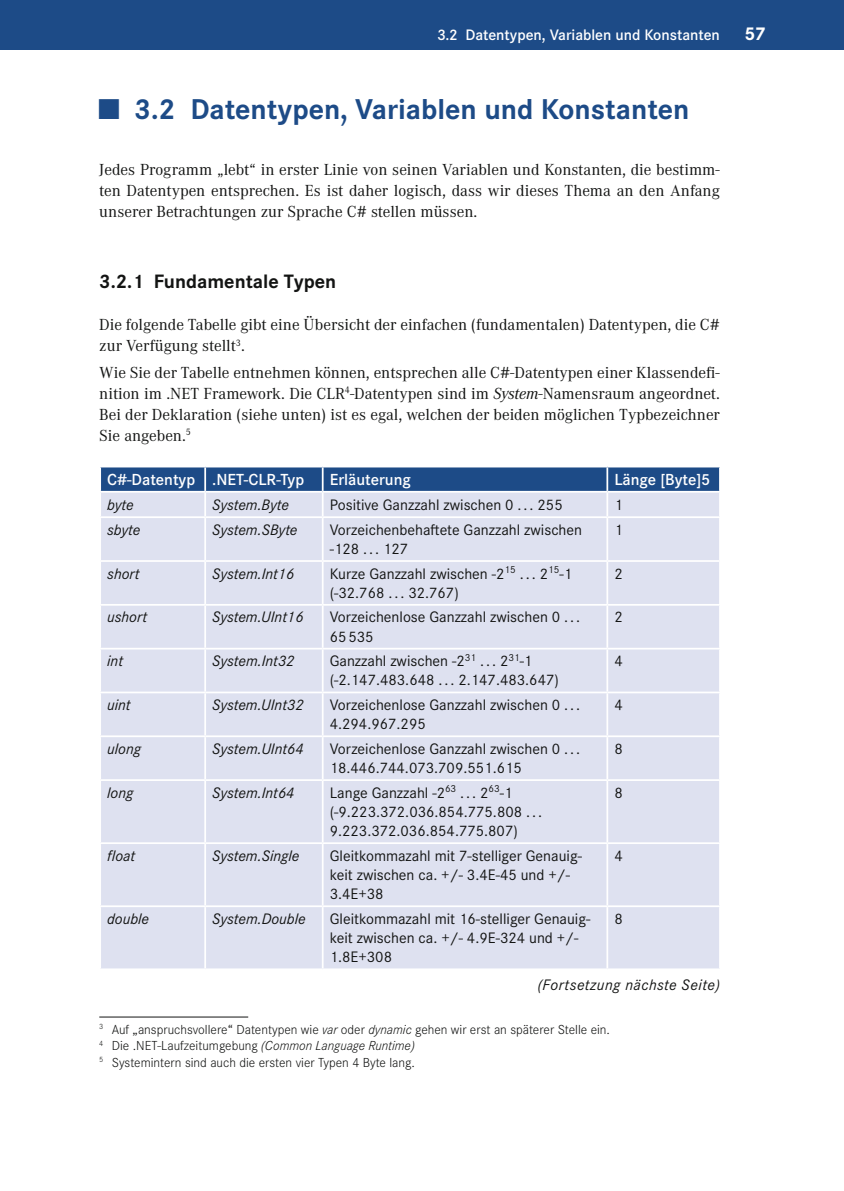
<style>
.page{position:relative;width:844px;height:1191px;background:#fff}
.page>*{position:absolute;margin:0;border:0;box-sizing:border-box;transform-origin:0 0}
.t1{font:700 29.75px "Corporate S Pro";color:#1d4b87}
.t2{font:700 20.12px "Corporate S Pro";color:#131413}
.t3{font:700 19.25px "Corporate S Pro";color:#fff}
.t4{font:16.62px/21px "Corporate A Pro";color:#131413;text-align:justify}
.t5{font:600 16.62px "Corporate S Pro";color:#fff}
.t6{font:15.75px/19.2px "Corporate S Pro";color:#131413}
.t7{font:italic 15.75px "Corporate S Pro";color:#131413}
.t8{font:600 15.75px "Corporate S Pro";color:#fff}
.t9{font:italic 15.75px "Corporate S Pro";letter-spacing:.03em;color:#131413}
.t10{font:300 13.65px/16.6px "Corporate S Pro";color:#131413}
.s1{font-style:italic}
</style>
<div class="page">
<div style="left:0;top:0;width:843px;height:50px;background:#1d4b87"></div>
<div style="left:101px;top:518px;width:618px;height:450px;background:#dee1f0"></div>
<hr style="left:204px;top:518px;width:2px;height:42px;background:#fff">
<hr style="left:322px;top:518px;width:1px;height:42px;background:#fff">
<hr style="left:606px;top:518px;width:2px;height:42px;background:#fff">
<hr style="left:99px;top:560px;width:106px;height:2px;background:#fff">
<hr style="left:205px;top:560px;width:117px;height:2px;background:#fff">
<hr style="left:204px;top:562px;width:2px;height:42px;background:#fff">
<hr style="left:322px;top:560px;width:285px;height:2px;background:#fff">
<hr style="left:322px;top:562px;width:1px;height:42px;background:#fff">
<hr style="left:607px;top:560px;width:113px;height:2px;background:#fff">
<hr style="left:606px;top:562px;width:2px;height:42px;background:#fff">
<hr style="left:99px;top:604px;width:106px;height:1px;background:#fff">
<hr style="left:205px;top:604px;width:117px;height:1px;background:#fff">
<hr style="left:204px;top:605px;width:2px;height:43px;background:#fff">
<hr style="left:322px;top:604px;width:285px;height:1px;background:#fff">
<hr style="left:322px;top:605px;width:1px;height:43px;background:#fff">
<hr style="left:607px;top:604px;width:113px;height:1px;background:#fff">
<hr style="left:606px;top:605px;width:2px;height:43px;background:#fff">
<hr style="left:99px;top:648px;width:106px;height:1px;background:#fff">
<hr style="left:205px;top:648px;width:117px;height:1px;background:#fff">
<hr style="left:204px;top:649px;width:2px;height:42px;background:#fff">
<hr style="left:322px;top:648px;width:285px;height:1px;background:#fff">
<hr style="left:322px;top:649px;width:1px;height:42px;background:#fff">
<hr style="left:607px;top:648px;width:113px;height:1px;background:#fff">
<hr style="left:606px;top:649px;width:2px;height:42px;background:#fff">
<hr style="left:99px;top:691px;width:106px;height:2px;background:#fff">
<hr style="left:205px;top:691px;width:117px;height:2px;background:#fff">
<hr style="left:204px;top:693px;width:2px;height:42px;background:#fff">
<hr style="left:322px;top:691px;width:285px;height:2px;background:#fff">
<hr style="left:322px;top:693px;width:1px;height:42px;background:#fff">
<hr style="left:607px;top:691px;width:113px;height:2px;background:#fff">
<hr style="left:606px;top:693px;width:2px;height:42px;background:#fff">
<hr style="left:99px;top:735px;width:106px;height:2px;background:#fff">
<hr style="left:205px;top:735px;width:117px;height:2px;background:#fff">
<hr style="left:204px;top:737px;width:2px;height:42px;background:#fff">
<hr style="left:322px;top:735px;width:285px;height:2px;background:#fff">
<hr style="left:322px;top:737px;width:1px;height:42px;background:#fff">
<hr style="left:607px;top:735px;width:113px;height:2px;background:#fff">
<hr style="left:606px;top:737px;width:2px;height:42px;background:#fff">
<hr style="left:99px;top:779px;width:106px;height:2px;background:#fff">
<hr style="left:205px;top:779px;width:117px;height:2px;background:#fff">
<hr style="left:204px;top:781px;width:2px;height:61px;background:#fff">
<hr style="left:322px;top:779px;width:285px;height:2px;background:#fff">
<hr style="left:322px;top:781px;width:1px;height:61px;background:#fff">
<hr style="left:607px;top:779px;width:113px;height:2px;background:#fff">
<hr style="left:606px;top:781px;width:2px;height:61px;background:#fff">
<hr style="left:99px;top:842px;width:106px;height:2px;background:#fff">
<hr style="left:205px;top:842px;width:117px;height:2px;background:#fff">
<hr style="left:204px;top:844px;width:2px;height:61px;background:#fff">
<hr style="left:322px;top:842px;width:285px;height:2px;background:#fff">
<hr style="left:322px;top:844px;width:1px;height:61px;background:#fff">
<hr style="left:607px;top:842px;width:113px;height:2px;background:#fff">
<hr style="left:606px;top:844px;width:2px;height:61px;background:#fff">
<hr style="left:99px;top:905px;width:106px;height:2px;background:#fff">
<hr style="left:205px;top:905px;width:117px;height:2px;background:#fff">
<hr style="left:204px;top:907px;width:2px;height:61px;background:#fff">
<hr style="left:322px;top:905px;width:285px;height:2px;background:#fff">
<hr style="left:322px;top:907px;width:1px;height:61px;background:#fff">
<hr style="left:607px;top:905px;width:113px;height:2px;background:#fff">
<hr style="left:606px;top:907px;width:2px;height:61px;background:#fff">
<svg style="left:100px;top:466px;width:620px;height:50px;background:#879dc0"></svg>
<hr style="left:99px;top:1016px;width:149px;height:1px;background:#131413">
<p class="t8" style="left:437px;top:23px;width:284px">3.2 Datentypen, Variablen und Konstanten</p>
<p class="t3" style="left:744px;top:18px;width:21px">57</p>
<h1 class="t1" style="left:99px;top:86px;width:591px">■ 3.2 Datentypen, Variablen und Konstanten</h1>
<p class="t4" style="left:99px;top:158px;width:622px">Jedes Programm „lebt“ in erster Linie von seinen Variablen und Konstanten, die bestimm&shy;ten Datentypen entsprechen. Es ist daher logisch, dass wir dieses Thema an den Anfang unserer Betrachtungen zur Sprache C# stellen müssen.</p>
<p class="t2" style="left:99px;top:265px;width:238px">3.2.1 Fundamentale Typen</p>
<p class="t4" style="left:99px;top:314px;width:622px">Die folgende Tabelle gibt eine Übersicht der einfachen (fundamentalen) Datentypen, die C# zur Verfügung stellt<sup>3</sup>.</p>
<p class="t4" style="left:99px;top:361px;width:622px">Wie Sie der Tabelle entnehmen können, entsprechen alle C#-Datentypen einer Klassendefi&shy;nition im .NET Framework. Die CLR<sup>4</sup>-Datentypen sind im <span class="s1">System</span>-Namensraum angeordnet.<br>Bei der Deklaration (siehe unten) ist es egal, welchen der beiden möglichen Typbezeichner Sie angeben.<sup>5</sup></p>
<p class="t5" style="left:107px;top:467px;width:198px">C#-Datentyp .NET-CLR-Typ</p>
<p class="t5" style="left:329px;top:467px;width:83px">Erläuterung</p>
<p class="t5" style="left:614px;top:467px;width:98px">Länge [Byte]5</p>
<p class="t7" style="left:107px;top:493px;width:28px">byte</p>
<p class="t7" style="left:212px;top:493px;width:78px">System.Byte</p>
<p class="t6" style="left:329px;top:494px;width:234px">Positive Ganzzahl zwischen 0 . . . 255</p>
<p class="t6" style="left:614px;top:494px;width:10px">1</p>
<p class="t7" style="left:107px;top:518px;width:35px">sbyte</p>
<p class="t7" style="left:212px;top:518px;width:87px">System.SByte</p>
<p class="t6" style="left:329px;top:519px;width:254px">Vorzeichenbehaftete Ganzzahl zwischen -128 . . . 127</p>
<p class="t6" style="left:614px;top:519px;width:10px">1</p>
<p class="t7" style="left:107px;top:562px;width:34px">short</p>
<p class="t7" style="left:212px;top:562px;width:84px">System.Int16</p>
<p class="t6" style="left:329px;top:562px;width:244px">Kurze Ganzzahl zwischen -2<sup>15</sup> . . . 2<sup>15</sup>-1 (-32.768 . . . 32.767)</p>
<p class="t6" style="left:614px;top:562px;width:10px">2</p>
<p class="t7" style="left:107px;top:606px;width:42px">ushort</p>
<p class="t7" style="left:212px;top:606px;width:93px">System.UInt16</p>
<p class="t6" style="left:329px;top:606px;width:252px">Vorzeichenlose Ganzzahl zwischen 0 . . .<br>65 535</p>
<p class="t6" style="left:614px;top:606px;width:10px">2</p>
<p class="t7" style="left:107px;top:649px;width:17px">int</p>
<p class="t7" style="left:212px;top:649px;width:84px">System.Int32</p>
<p class="t6" style="left:329px;top:650px;width:231px">Ganzzahl zwischen -2<sup>31</sup> . . . 2<sup>31</sup>-1 (-2.147.483.648 . . . 2.147.483.647)</p>
<p class="t6" style="left:614px;top:650px;width:10px">4</p>
<p class="t7" style="left:107px;top:693px;width:25px">uint</p>
<p class="t7" style="left:212px;top:693px;width:93px">System.UInt32</p>
<p class="t6" style="left:329px;top:694px;width:252px">Vorzeichenlose Ganzzahl zwischen 0 . . .<br>4.294.967.295</p>
<p class="t6" style="left:614px;top:694px;width:10px">4</p>
<p class="t7" style="left:107px;top:737px;width:35px">ulong</p>
<p class="t7" style="left:212px;top:737px;width:93px">System.UInt64</p>
<p class="t6" style="left:329px;top:738px;width:252px">Vorzeichenlose Ganzzahl zwischen 0 . . .<br>18.446.744.073.709.551.615</p>
<p class="t6" style="left:614px;top:738px;width:10px">8</p>
<p class="t7" style="left:107px;top:781px;width:28px">long</p>
<p class="t7" style="left:212px;top:781px;width:84px">System.Int64</p>
<p class="t6" style="left:329px;top:781px;width:214px">Lange Ganzzahl -2<sup>63</sup> . . . 2<sup>63</sup>-1 (-9.223.372.036.854.775.808 . . .<br>9.223.372.036.854.775.807)</p>
<p class="t6" style="left:614px;top:781px;width:10px">8</p>
<p class="t7" style="left:107px;top:844px;width:30px">float</p>
<p class="t7" style="left:212px;top:844px;width:89px">System.Single</p>
<p class="t6" style="left:329px;top:844px;width:254px">Gleitkommazahl mit 7-stelliger Genauig&shy;keit zwischen ca. +/- 3.4E-45 und +/-<br>3.4E+38</p>
<p class="t6" style="left:614px;top:844px;width:10px">4</p>
<p class="t7" style="left:107px;top:907px;width:44px">double</p>
<p class="t7" style="left:212px;top:907px;width:95px">System.Double</p>
<p class="t6" style="left:329px;top:907px;width:262px">Gleitkommazahl mit 16-stelliger Genauig&shy;keit zwischen ca. +/- 4.9E-324 und +/-<br>1.8E+308</p>
<p class="t6" style="left:614px;top:907px;width:10px">8</p>
<p class="t9" style="left:537px;top:973px;width:184px">(Fortsetzung nächste Seite)</p>
<p class="t10" style="left:99px;top:1020px;width:512px"><sup>3</sup> Auf „anspruchsvollere“ Datentypen wie <span class="s1">var</span> oder <span class="s1">dynamic</span> gehen wir erst an späterer Stelle ein.<br><sup>4</sup> Die .NET-Laufzeitumgebung <span class="s1">(Common Language Runtime)<br></span><sup>5</sup> Systemintern sind auch die ersten vier Typen 4 Byte lang.</p>
</div>
